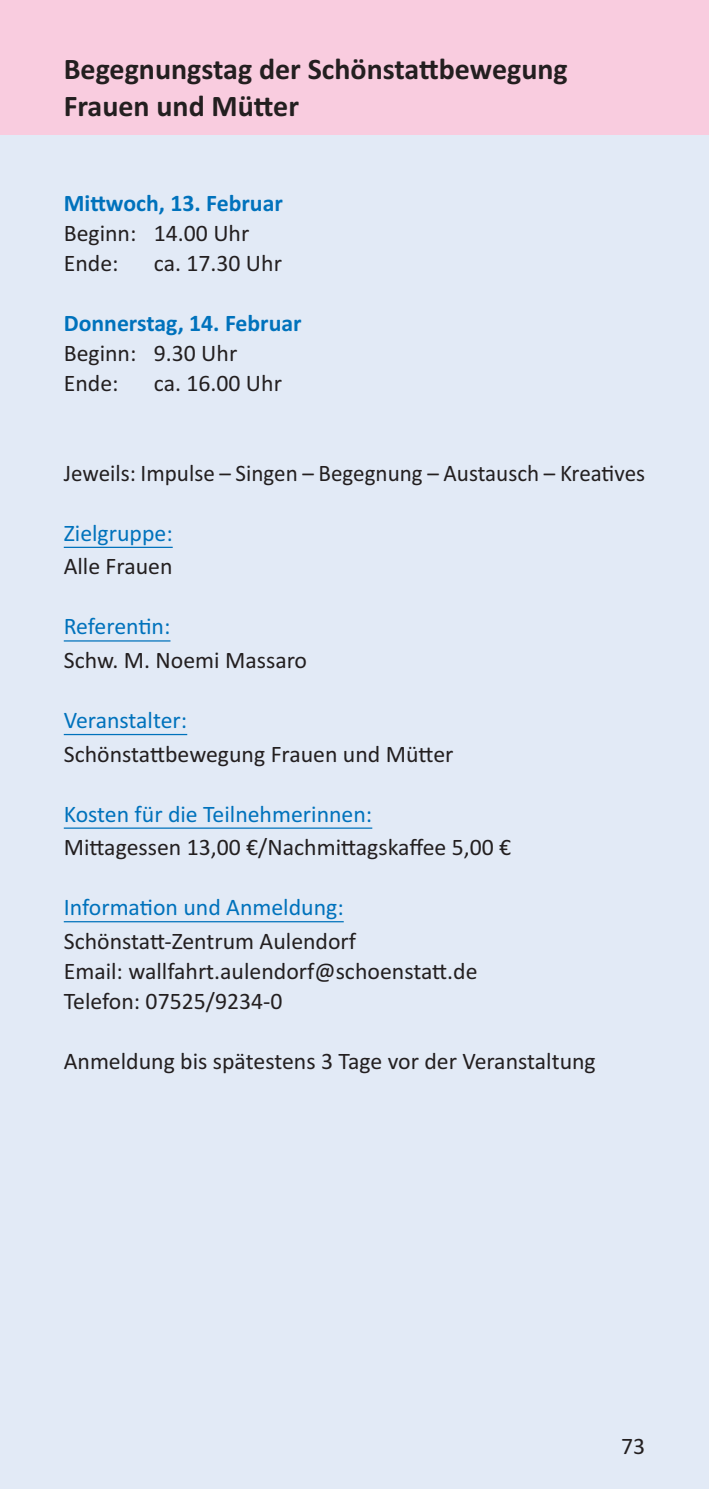
<style>
.page{position:relative;width:709px;height:1489px;background:#fff}
.page>*{position:absolute;margin:0;border:0;box-sizing:border-box;transform-origin:0 0}
.t1{font:700 30px/36.2px "Calibri";color:#231f20}
.t2{font:23.75px/30px "Calibri";color:#231f20}
.t3{font:23.75px "Calibri";color:#0072bc}
.t4{font:700 23.75px "Calibri";color:#0072bc}
</style>
<div class="page">
<div style="left:0;top:0;width:709px;height:1488px;background:#e2eaf6"></div>
<div style="left:0;top:0;width:709px;height:135px;background:#f9ccdf"></div>
<hr style="left:64px;top:546px;width:109px;height:2px;background:#0072bc">
<hr style="left:64px;top:640px;width:106px;height:1px;background:#0072bc">
<hr style="left:64px;top:734px;width:123px;height:1px;background:#0072bc">
<hr style="left:64px;top:827px;width:308px;height:1px;background:#0072bc">
<hr style="left:64px;top:921px;width:280px;height:1px;background:#0072bc">
<p class="t1" style="left:64px;top:51px;width:505px">Begegnungstag der Schönstattbewegung<br>Frauen und Mütter</p>
<p class="t4" style="left:64px;top:188px;width:221px">Mittwoch, 13. Februar</p>
<p class="t2" style="left:64px;top:217px;width:187px">Beginn: 14.00 Uhr<br>Ende:</p>
<p class="t2" style="left:154px;top:247px;width:130px">ca. 17.30 Uhr</p>
<p class="t4" style="left:64px;top:308px;width:239px">Donnerstag, 14. Februar</p>
<p class="t2" style="left:64px;top:337px;width:175px">Beginn: 9.30 Uhr<br>Ende:</p>
<p class="t2" style="left:154px;top:367px;width:130px">ca. 16.00 Uhr</p>
<p class="t2" style="left:64px;top:457px;width:583px">Jeweils: Impulse – Singen – Begegnung – Austausch – Kreatives</p>
<p class="t3" style="left:64px;top:518px;width:110px">Zielgruppe:</p>
<p class="t2" style="left:64px;top:551px;width:110px">Alle Frauen</p>
<p class="t3" style="left:64px;top:612px;width:108px">Referentin:</p>
<p class="t2" style="left:64px;top:644px;width:245px">Schw. M. Noemi Massaro</p>
<p class="t3" style="left:64px;top:705px;width:125px">Veranstalter:</p>
<p class="t2" style="left:64px;top:738px;width:391px">Schönstattbewegung Frauen und Mütter</p>
<p class="t3" style="left:64px;top:799px;width:310px">Kosten für die Teilnehmerinnen:</p>
<p class="t2" style="left:64px;top:831px;width:449px">Mittagessen 13,00 €/Nachmittagskaffee 5,00 €</p>
<p class="t3" style="left:64px;top:893px;width:281px">Information und Anmeldung:</p>
<p class="t2" style="left:64px;top:925px;width:415px">Schönstatt-Zentrum Aulendorf<br>Email: wallfahrt.aulendorf@schoenstatt.de<br>Telefon: 07525/9234-0</p>
<p class="t2" style="left:64px;top:1045px;width:533px">Anmeldung bis spätestens 3 Tage vor der Veranstaltung</p>
<p class="t2" style="left:621px;top:1430px;width:26px">73</p>
</div>
